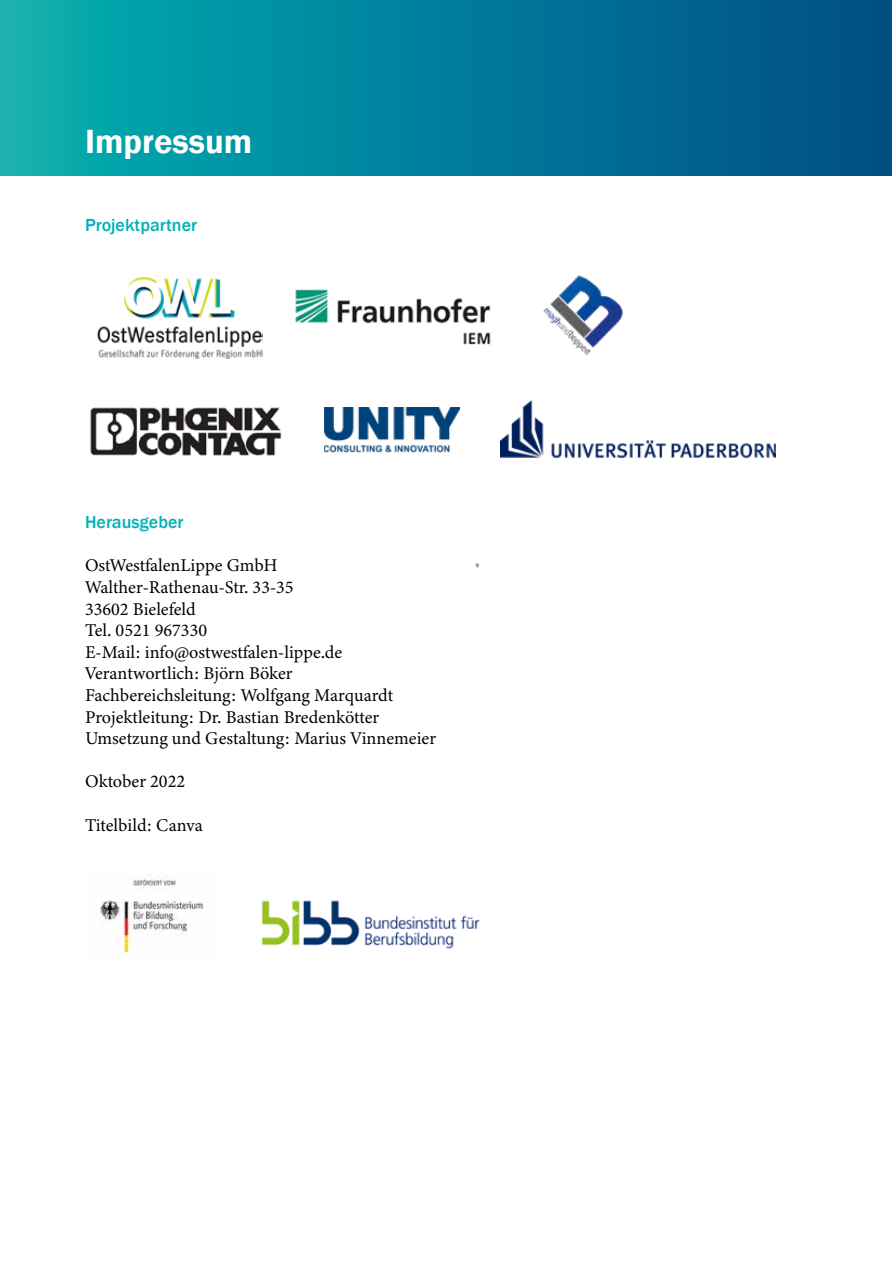
<style>
.page{position:relative;width:893px;height:1263px;background:#fff}
.page>*{position:absolute;margin:0;border:0;box-sizing:border-box;transform-origin:0 0}
.t1{font:600 34.5px "Franklin Gothic";color:#fff}
.t2{font:18px/21.6px "Minion Variable Concept";color:#000}
.t3{font:500 18px "Franklin Gothic";color:#00b1b9}
</style>
<div class="page">
<svg style="left:1px;top:0;width:890px;height:175px;background:#017e9b"></svg>
<hr style="left:0;top:0;width:1px;height:175px;background:#1eb3ad">
<img style="left:261px;top:900px;width:219px;height:49px">
<img style="left:100px;top:875px;width:104px;height:78px">
<svg style="left:475px;top:563px;width:5px;height:4px"></svg>
<img style="left:295px;top:289px;width:196px;height:56px">
<img style="left:97px;top:277px;width:166px;height:82px">
<img style="left:90px;top:407px;width:192px;height:49px">
<img style="left:501px;top:401px;width:274px;height:58px">
<img style="left:324px;top:407px;width:136px;height:46px">
<img style="left:543px;top:275px;width:81px;height:81px">
<h1 class="t1" style="left:85px;top:120px;width:169px">Impressum</h1>
<p class="t3" style="left:85px;top:213px;width:114px">Projektpartner</p>
<p class="t3" style="left:85px;top:511px;width:100px">Herausgeber</p>
<p class="t2" style="left:85px;top:555px;width:353px">OstWestfalenLippe GmbH<br>Walther-Rathenau-Str. 33-35<br>33602 Bielefeld<br>Tel. 0521 967330<br>E-Mail: info@ostwestfalen-lippe.de<br>Verantwortlich: Björn Böker<br>Fachbereichsleitung: Wolfgang Marquardt<br>Projektleitung: Dr. Bastian Bredenkötter<br>Umsetzung und Gestaltung: Marius Vinnemeier</p>
<p class="t2" style="left:85px;top:771px;width:102px">Oktober 2022</p>
<p class="t2" style="left:85px;top:814px;width:119px">Titelbild: Canva</p>
</div>
